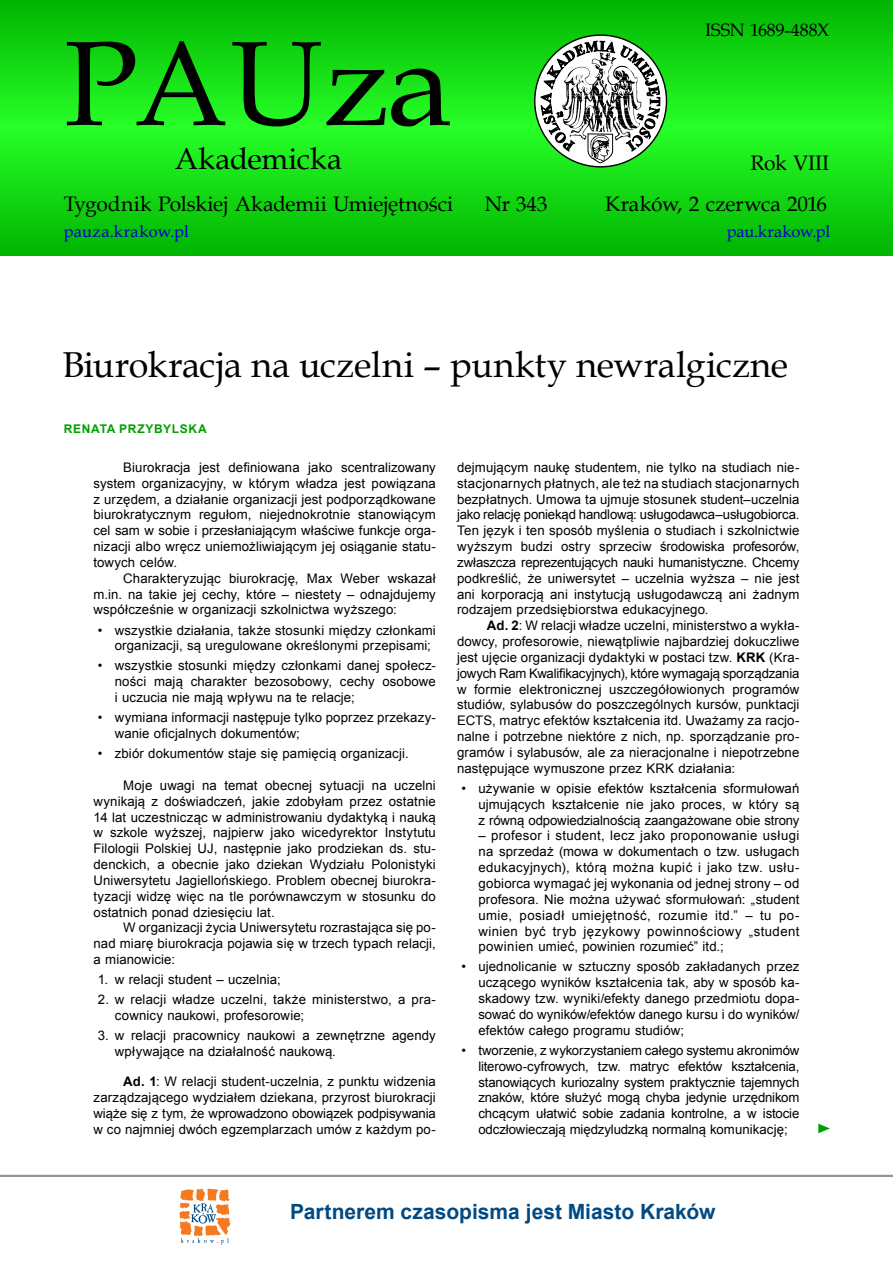
<style>
.page{position:relative;width:893px;height:1263px;background:#fff}
.page>*{position:absolute;margin:0;border:0;box-sizing:border-box;transform-origin:0 0}
.t1{font:120px "Book Antiqua";letter-spacing:-.01em;color:#000}
.t2{font:36px "Book Antiqua";letter-spacing:-.01em;color:#000}
.t3{font:30px "Book Antiqua";color:#000}
.t4{font:21px/41.4px "Book Antiqua";letter-spacing:-.005em;color:#000;text-align:right}
.t5{font:700 21px "Arial";color:#004a83}
.t6{font:18px "Book Antiqua";letter-spacing:-.005em;color:#000}
.t7{font:16.5px "Book Antiqua";letter-spacing:.005em;color:#0000c8}
.t8{font:13.5px "Times New Roman";color:#00a000;scale:1.22 1}
.t9{font:13.2px/15.9px "Arial";letter-spacing:.005em;color:#000;text-align:justify}
.t10{font:700 12px "Arial";letter-spacing:.055em;color:#00a000}
.s1{font-weight:700}
</style>
<div class="page">
<hr style="left:0;top:1175px;width:893px;height:2px;background:#939598">
<svg style="left:179px;top:1189px;width:51px;height:55px"></svg>
<svg style="left:0;top:0;width:893px;height:255px;background:#13d813"></svg>
<svg style="left:535px;top:35px;width:131px;height:132px"></svg>
<svg style="left:540px;top:32px;width:120px;height:131px"></svg>
<h1 class="t1" style="left:64px;top:1px;width:390px">PAUza</h1>
<h3 class="t3" style="left:175px;top:138px;width:169px">Akademicka</h3>
<h3 class="t4" style="left:64px;top:183px;width:391px">Tygodnik Polskiej Akademii Umiejętności</h3>
<h3 class="t4" style="left:485px;top:183px;width:64px">Nr 343</h3>
<h3 class="t6" style="left:705px;top:18px;width:126px">ISSN 1689-488X</h3>
<h3 class="t4" style="left:605px;top:141px;width:225px">Rok VIII<br>Kraków, 2 czerwca 2016</h3>
<p class="t7" style="left:64px;top:220px;width:127px">pauza.krakow.pl</p>
<p class="t7" style="left:727px;top:219px;width:105px">pau.krakow.pl</p>
<h2 class="t2" style="left:62px;top:340px;width:727px">Biurokracja na uczelni – punkty newralgiczne</h2>
<p class="t10" style="left:64px;top:420px;width:144px">RENATA PRZYBYLSKA</p>
<p class="t9" style="left:94px;top:459px;width:344px;text-indent:30px">Biurokracja jest definiowana jako scentralizowany system organizacyjny, w którym władza jest powiązana z urzędem, a działanie organizacji jest podporządkowane biurokratycznym regułom, niejednokrotnie stanowiącym cel sam w sobie i przesłaniającym właściwe funkcje orga&shy;nizacji albo wręcz uniemożliwiającym jej osiąganie statu&shy;towych celów.</p>
<p class="t9" style="left:94px;top:570px;width:344px;text-indent:30px">Charakteryzując biurokrację, Max Weber wskazał m.in. na takie jej cechy, które – niestety – odnajdujemy współcześnie w organizacji szkolnictwa wyższego:</p>
<p class="t9" style="left:115px;top:622px;width:323px;text-indent:-17px">• wszystkie działania, także stosunki między członkami organizacji, są uregulowane określonymi przepisami;</p>
<p class="t9" style="left:115px;top:658px;width:323px;text-indent:-17px">• wszystkie stosunki między członkami danej społecz&shy;ności mają charakter bezosobowy, cechy osobowe i uczucia nie mają wpływu na te relacje;</p>
<p class="t9" style="left:115px;top:709px;width:323px;text-indent:-17px">• wymiana informacji następuje tylko poprzez przekazy&shy;wanie oficjalnych dokumentów;</p>
<p class="t9" style="left:98px;top:745px;width:312px">• zbiór dokumentów staje się pamięcią organizacji.</p>
<p class="t9" style="left:94px;top:777px;width:344px;text-indent:30px">Moje uwagi na temat obecnej sytuacji na uczelni wynikają z doświadczeń, jakie zdobyłam przez ostatnie 14 lat uczestnicząc w administrowaniu dydaktyką i nauką w szkole wyższej, najpierw jako wicedyrektor Instytutu Filologii Polskiej UJ, następnie jako prodziekan ds. stu&shy;denckich, a obecnie jako dziekan Wydziału Polonistyki Uniwersytetu Jagiellońskiego. Problem obecnej biurokra&shy;tyzacji widzę więc na tle porównawczym w stosunku do ostatnich ponad dziesięciu lat.</p>
<p class="t9" style="left:94px;top:920px;width:344px;text-indent:30px">W organizacji życia Uniwersytetu rozrastająca się po&shy;nad miarę biurokracja pojawia się w trzech typach relacji, a mianowicie:</p>
<p class="t9" style="left:98px;top:971px;width:184px">1. w relacji student – uczelnia;</p>
<p class="t9" style="left:115px;top:992px;width:323px;text-indent:-17px">2. w relacji władze uczelni, także ministerstwo, a pra&shy;cownicy naukowi, profesorowie;</p>
<p class="t9" style="left:115px;top:1027px;width:323px;text-indent:-17px">3. w relacji pracownicy naukowi a zewnętrzne agendy wpływające na działalność naukową.</p>
<p class="t9" style="left:94px;top:1074px;width:344px;text-indent:30px"><span class="s1">Ad. 1</span>: W relacji student-uczelnia, z punktu widzenia zarządzającego wydziałem dziekana, przyrost biurokracji wiąże się z tym, że wprowadzono obowiązek podpisywania w co najmniej dwóch egzemplarzach umów z każdym po-</p>
<p class="t9" style="left:457px;top:459px;width:344px">dejmującym naukę studentem, nie tylko na studiach nie&shy;stacjonarnych płatnych, ale też na studiach stacjonarnych bezpłatnych. Umowa ta ujmuje stosunek student–uczelnia jako relację poniekąd handlową: usługodawca–usługobiorca.<br>Ten język i ten sposób myślenia o studiach i szkolnictwie wyższym budzi ostry sprzeciw środowiska profesorów, zwłaszcza reprezentujących nauki humanistyczne. Chcemy podkreślić, że uniwersytet – uczelnia wyższa – nie jest ani korporacją ani instytucją usługodawczą ani żadnym rodzajem przedsiębiorstwa edukacyjnego.</p>
<p class="t9" style="left:457px;top:618px;width:344px;text-indent:30px"><span class="s1">Ad. 2</span>: W relacji władze uczelni, ministerstwo a wykła&shy;dowcy, profesorowie, niewątpliwie najbardziej dokuczliwe jest ujęcie organizacji dydaktyki w postaci tzw. <span class="s1">KRK</span> (Kra&shy;jowych Ram Kwalifikacyjnych), które wymagają sporządzania w formie elektronicznej uszczegółowionych programów studiów, sylabusów do poszczególnych kursów, punktacji ECTS, matryc efektów kształcenia itd. Uważamy za racjo&shy;nalne i potrzebne niektóre z nich, np. sporządzanie pro&shy;gramów i sylabusów, ale za nieracjonalne i niepotrzebne następujące wymuszone przez KRK działania:</p>
<p class="t9" style="left:478px;top:780px;width:323px;text-indent:-17px">• używanie w opisie efektów kształcenia sformułowań ujmujących kształcenie nie jako proces, w który są z równą odpowiedzialnością zaangażowane obie strony</p>
<p class="t9" style="left:478px;top:828px;width:323px">– profesor i student, lecz jako proponowanie usługi na sprzedaż (mowa w dokumentach o tzw. usługach edukacyjnych), którą można kupić i jako tzw. usłu&shy;gobiorca wymagać jej wykonania od jednej strony – od profesora. Nie można używać sformułowań: „student umie, posiadł umiejętność, rozumie itd.” – tu po&shy;winien być tryb językowy powinnościowy „student powinien umieć, powinien rozumieć” itd.;</p>
<p class="t9" style="left:478px;top:959px;width:323px;text-indent:-17px">• ujednolicanie w sztuczny sposób zakładanych przez uczącego wyników kształcenia tak, aby w sposób ka&shy;skadowy tzw. wyniki/efekty danego przedmiotu dopa&shy;sować do wyników/efektów danego kursu i do wyników/ efektów całego programu studiów;</p>
<p class="t9" style="left:478px;top:1042px;width:323px;text-indent:-17px">• tworzenie, z wykorzystaniem całego systemu akronimów literowo-cyfrowych, tzw. matryc efektów kształcenia, stanowiących kuriozalny system praktycznie tajemnych znaków, które służyć mogą chyba jedynie urzędnikom chcącym ułatwić sobie zadania kontrolne, a w istocie odczłowieczają międzyludzką normalną komunikację;</p>
<p class="t8" style="left:816px;top:1119px;width:15px">►</p>
<h3 class="t5" style="left:290px;top:1196px;width:427px">Partnerem czasopisma jest Miasto Kraków</h3>
</div>
